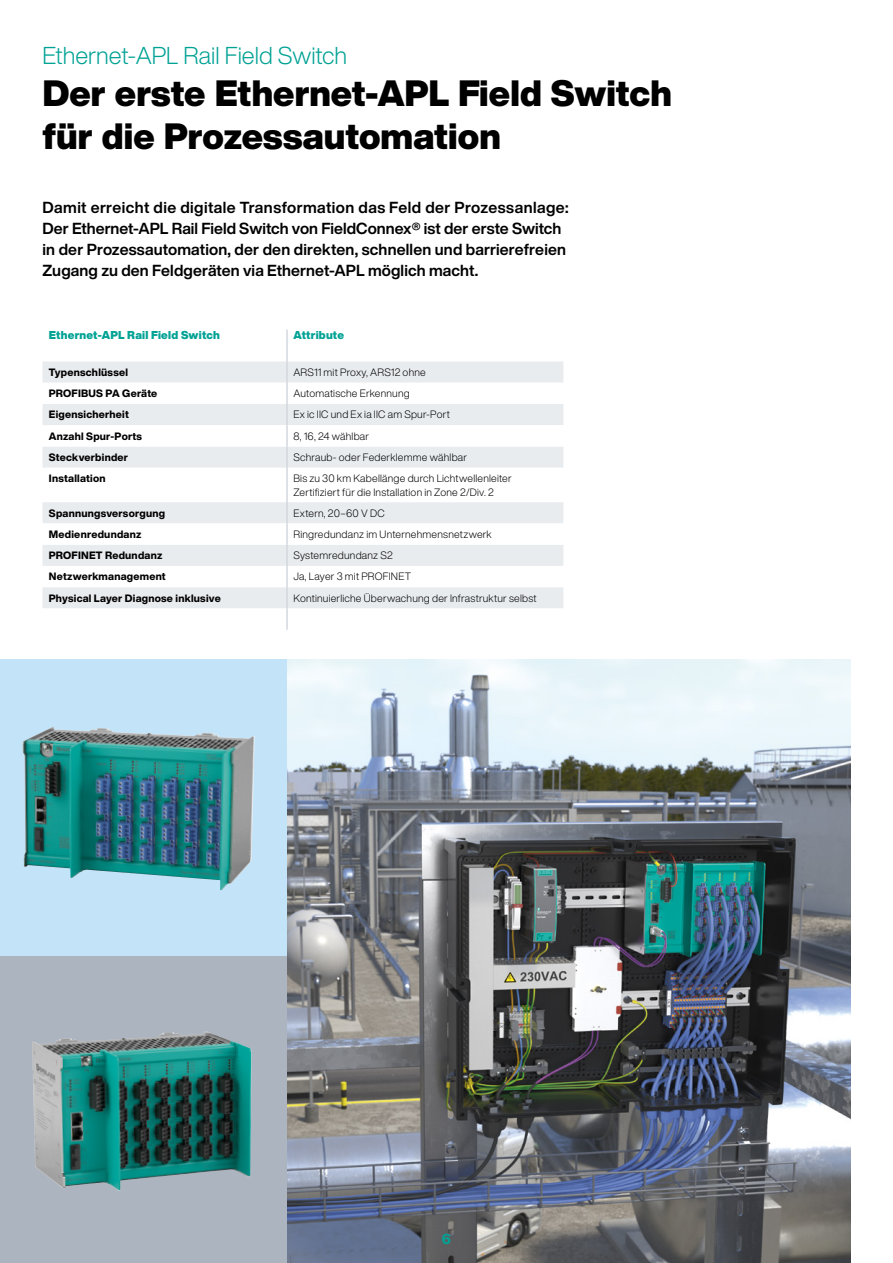
<style>
.page{position:relative;width:893px;height:1263px;background:#fff}
.page>*{position:absolute;margin:0;border:0;box-sizing:border-box;transform-origin:0 0}
.t1{font:900 36px/42.5px "Helvetica Now Display";color:#000}
.t2{font:300 24px "Helvetica Now Display";color:#00a294}
.t3{font:700 15.75px/21.3px "Helvetica Now Display";letter-spacing:.01em;color:#000}
.t4{font:800 14.25px "Helvetica Now Display";color:#00a294}
.t5{font:900 11.25px "Helvetica Now Display";letter-spacing:.02em;color:#00a294}
.t6{font:300 10.5px/13.5px "Helvetica Now Display";letter-spacing:.02em;color:#000}
.t7{font:800 10.5px "Helvetica Now Display";letter-spacing:.02em;color:#000}
</style>
<div class="page">
<div style="left:0;top:659px;width:287px;height:298px;background:#c2e3f8"></div>
<img style="left:23px;top:727px;width:232px;height:163px">
<div style="left:0;top:957px;width:287px;height:306px;background:#acb4bf"></div>
<img style="left:32px;top:1031px;width:220px;height:160px">
<img style="left:287px;top:659px;width:563px;height:604px">
<svg style="left:43px;top:361px;width:520px;height:22px;background:#e9ecef"></svg>
<svg style="left:43px;top:404px;width:520px;height:204px;fill:#ebecef"></svg>
<hr style="left:286px;top:330px;width:2px;height:31px;background:#d3d8de">
<hr style="left:286px;top:361px;width:2px;height:22px;background:#d3d8de">
<hr style="left:286px;top:383px;width:2px;height:21px;background:#d3d8de">
<hr style="left:286px;top:404px;width:2px;height:21px;background:#d3d8de">
<hr style="left:286px;top:425px;width:2px;height:21px;background:#d3d8de">
<hr style="left:286px;top:446px;width:2px;height:22px;background:#d3d8de">
<hr style="left:286px;top:468px;width:2px;height:34px;background:#d3d8de">
<hr style="left:286px;top:502px;width:2px;height:21px;background:#d3d8de">
<hr style="left:286px;top:523px;width:2px;height:22px;background:#d3d8de">
<hr style="left:286px;top:545px;width:2px;height:21px;background:#d3d8de">
<hr style="left:286px;top:566px;width:2px;height:21px;background:#d3d8de">
<hr style="left:286px;top:587px;width:2px;height:21px;background:#d3d8de">
<hr style="left:286px;top:608px;width:2px;height:22px;background:#d3d8de">
<h2 class="t2" style="left:43px;top:39px;width:306px">Ethernet-APL Rail Field Switch</h2>
<h1 class="t1" style="left:43px;top:72px;width:631px">Der erste Ethernet-APL Field Switch für die Prozessautomation</h1>
<p class="t3" style="left:43px;top:196px;width:528px">Damit erreicht die digitale Transformation das Feld der Prozessanlage:<br>Der Ethernet-APL Rail Field Switch von FieldConnex® ist der erste Switch in der Prozessautomation, der den direkten, schnellen und barrierefreien Zugang zu den Feldgeräten via Ethernet-APL möglich macht.</p>
<p class="t5" style="left:49px;top:328px;width:172px">Ethernet-APL Rail Field Switch</p>
<p class="t5" style="left:293px;top:328px;width:52px">Attribute</p>
<p class="t7" style="left:49px;top:365px;width:81px">Typenschlüssel</p>
<p class="t6" style="left:293px;top:365px;width:134px">ARS11 mit Proxy, ARS12 ohne</p>
<p class="t7" style="left:49px;top:386px;width:110px">PROFIBUS PA Geräte</p>
<p class="t6" style="left:293px;top:387px;width:118px">Automatische Erkennung</p>
<p class="t7" style="left:49px;top:407px;width:81px">Eigensicherheit</p>
<p class="t6" style="left:293px;top:408px;width:158px">Ex ic IIC und Ex ia llC am Spur-Port</p>
<p class="t7" style="left:49px;top:429px;width:95px">Anzahl Spur-Ports</p>
<p class="t6" style="left:293px;top:429px;width:77px">8, 16, 24 wählbar</p>
<p class="t7" style="left:49px;top:450px;width:81px">Steckverbinder</p>
<p class="t6" style="left:293px;top:450px;width:175px">Schraub- oder Federklemme wählbar</p>
<p class="t7" style="left:49px;top:471px;width:58px">Installation</p>
<p class="t6" style="left:293px;top:472px;width:220px">Bis zu 30 km Kabellänge durch Lichtwellenleiter<br>Zertifiziert für die Installation in Zone 2/Div. 2</p>
<p class="t7" style="left:49px;top:506px;width:118px">Spannungsversorgung</p>
<p class="t6" style="left:293px;top:506px;width:93px">Extern, 20–60 V DC</p>
<p class="t7" style="left:49px;top:527px;width:94px">Medienredundanz</p>
<p class="t6" style="left:293px;top:527px;width:200px">Ringredundanz im Unternehmensnetzwerk</p>
<p class="t7" style="left:49px;top:548px;width:115px">PROFINET Redundanz</p>
<p class="t6" style="left:293px;top:549px;width:101px">Systemredundanz S2</p>
<p class="t7" style="left:49px;top:569px;width:118px">Netzwerkmanagement</p>
<p class="t6" style="left:293px;top:570px;width:119px">Ja, Layer 3 mit PROFINET</p>
<p class="t7" style="left:49px;top:591px;width:173px">Physical Layer Diagnose inklusive</p>
<p class="t6" style="left:293px;top:591px;width:245px">Kontinuierliche Überwachung der Infrastruktur selbst</p>
<h3 class="t4" style="left:442px;top:1229px;width:11px">6</h3>
</div>
